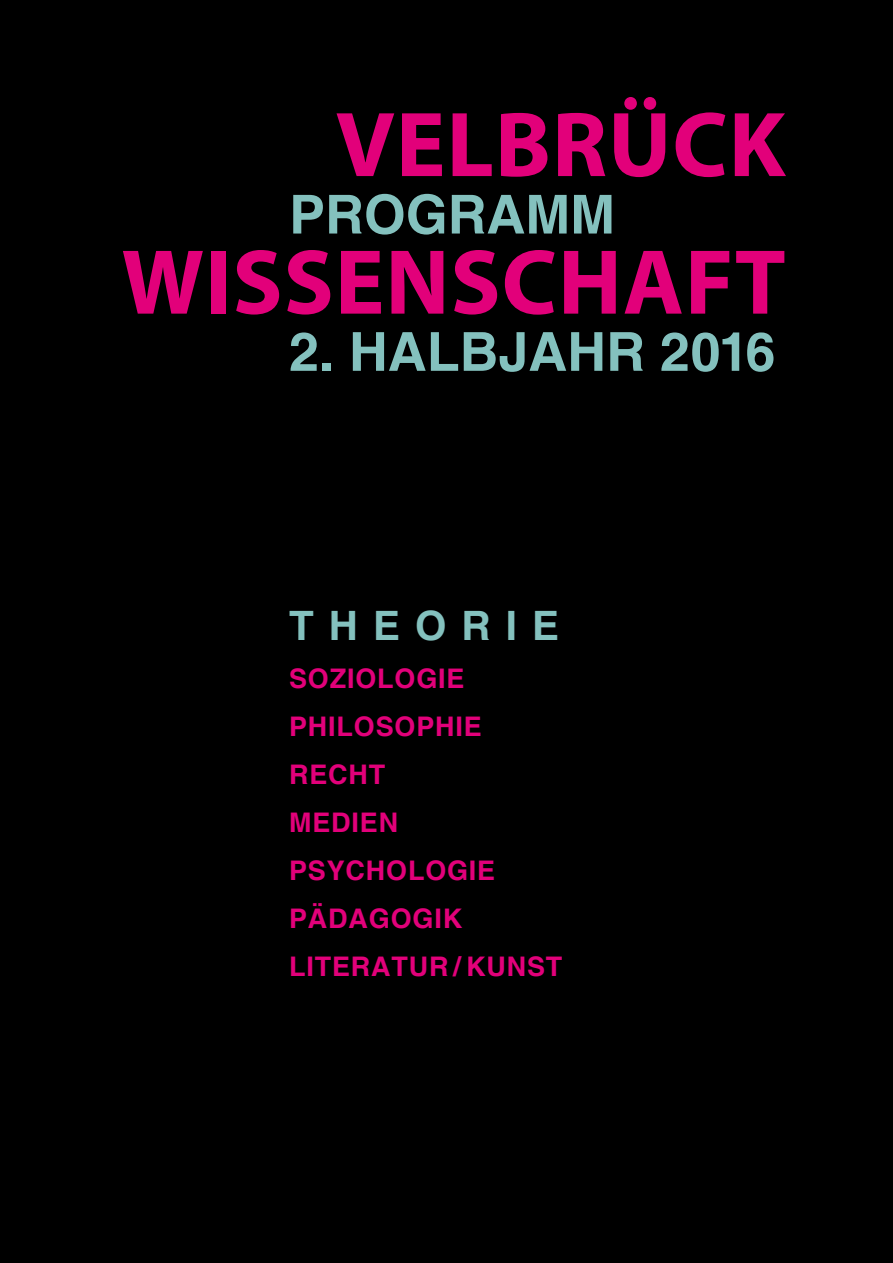
<style>
.page{position:relative;width:893px;height:1263px;background:#000}
.page>*{position:absolute;margin:0;border:0;box-sizing:border-box;transform-origin:0 0}
.t1{font:700 93px/137.6px "Myriad Pro";letter-spacing:.01em;color:#e2007a;text-align:right}
.t2{font:700 53.85px "Helvetica";color:#84c1be}
.t3{font:700 40.5px "Helvetica";letter-spacing:.37em;color:#84c1be}
.t4{font:700 27px/48px "Helvetica";letter-spacing:.03em;color:#e2007a}
</style>
<div class="page">
<h1 class="t1" style="left:121px;top:73px;width:666px">VELBRÜCK<br>WISSENSCHAFT</h1>
<h2 class="t2" style="left:289px;top:182px;width:327px">PROGRAMM</h2>
<h2 class="t2" style="left:289px;top:319px;width:488px">2. HALBJAHR 2016</h2>
<h3 class="t3" style="left:289px;top:601px;width:271px">TH EORIE</h3>
<p class="t4" style="left:289px;top:655px;width:179px">SOZIOLOGIE<br>PHILOSOPHIE<br>RECHT<br>MEDIEN<br>PSYCHOLOGIE<br>PÄDAGOGI</p>
<p class="t4" style="left:443px;top:896px;width:21px">K</p>
<p class="t4" style="left:289px;top:944px;width:63px">LITERA</p>
<p class="t4" style="left:391px;top:944px;width:172px">TUR / KUNST</p>
</div>
